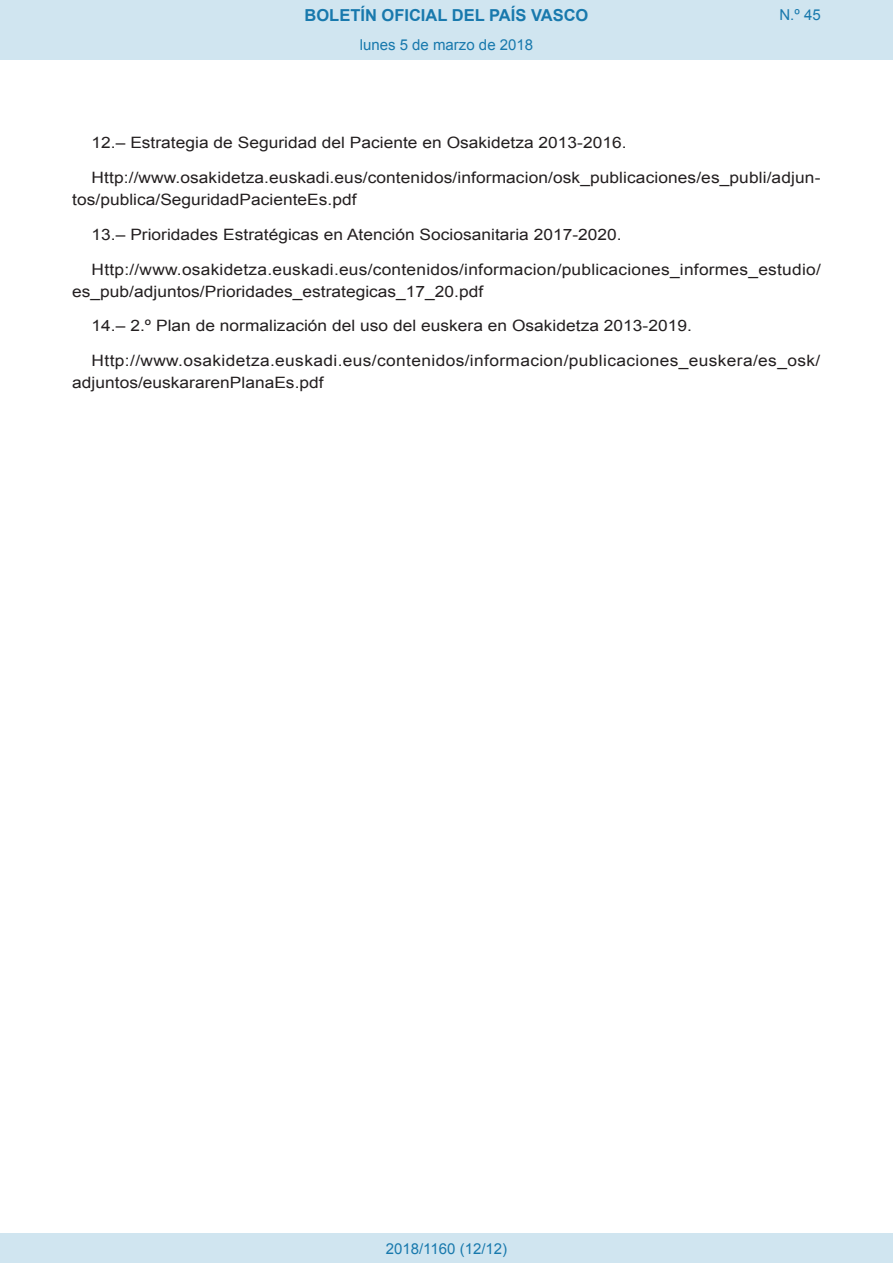
<style>
.page{position:relative;width:893px;height:1263px;background:#fff}
.page>*{position:absolute;margin:0;border:0;box-sizing:border-box;transform-origin:0 0}
.t1{font:700 16.5px "Arial";color:#1879ad}
.BOPVDetalle{font:15.6px/22px "Arial";color:#231f20;scale:1.11 1}
.BOPVDetalle-2{font:15.6px/22px "Arial";letter-spacing:.02em;color:#231f20;scale:1.11 1}
.Paginacion_Centro{font:15px "Arial";color:#1879ad}
</style>
<div class="page">
<div style="left:0;top:0;width:893px;height:60px;background:#d0e5f0"></div>
<div style="left:0;top:1233px;width:893px;height:30px;background:#d0e5f0"></div>
<p class="t1" style="left:305px;top:4px;width:285px">BOLETÍN OFICIAL DEL PAÍS VASCO</p>
<p class="Paginacion_Centro" style="left:360px;top:35px;width:175px">lunes 5 de marzo de 2018</p>
<p class="Paginacion_Centro" style="left:779px;top:5px;width:43px">N.º 45</p>
<p class="BOPVDetalle" style="left:92px;top:132px;width:483px">12.– Estrategia de Seguridad del Paciente en Osakidetza 2013-2016.</p>
<p class="BOPVDetalle" style="left:72px;top:167px;width:676px;text-indent:19px">Http://www.osakidetza.euskadi.eus/contenidos/informacion/osk_publicaciones/es_publi/adjun&shy;tos/publica/SeguridadPacienteEs.pdf</p>
<p class="BOPVDetalle" style="left:92px;top:223px;width:479px">13.– Prioridades Estratégicas en Atención Sociosanitaria 2017-2020.</p>
<p class="BOPVDetalle" style="left:72px;top:258px;width:676px;text-indent:19px">Http://www.osakidetza.euskadi.eus/contenidos/informacion/publicaciones_informes_estudio/ es_pub/adjuntos/Prioridades_estrategicas_17_20.pdf</p>
<p class="BOPVDetalle" style="left:92px;top:315px;width:542px">14.– 2.º Plan de normalización del uso del euskera en Osakidetza 2013-2019.</p>
<p class="BOPVDetalle-2" style="left:72px;top:350px;width:675px;text-indent:19px">Http://www.osakidetza.euskadi.eus/contenidos/informacion/publicaciones_euskera/es_osk/ adjuntos/euskararenPlanaEs.pdf</p>
<p class="Paginacion_Centro" style="left:386px;top:1238px;width:123px">2018/1160 (12/12)</p>
</div>
